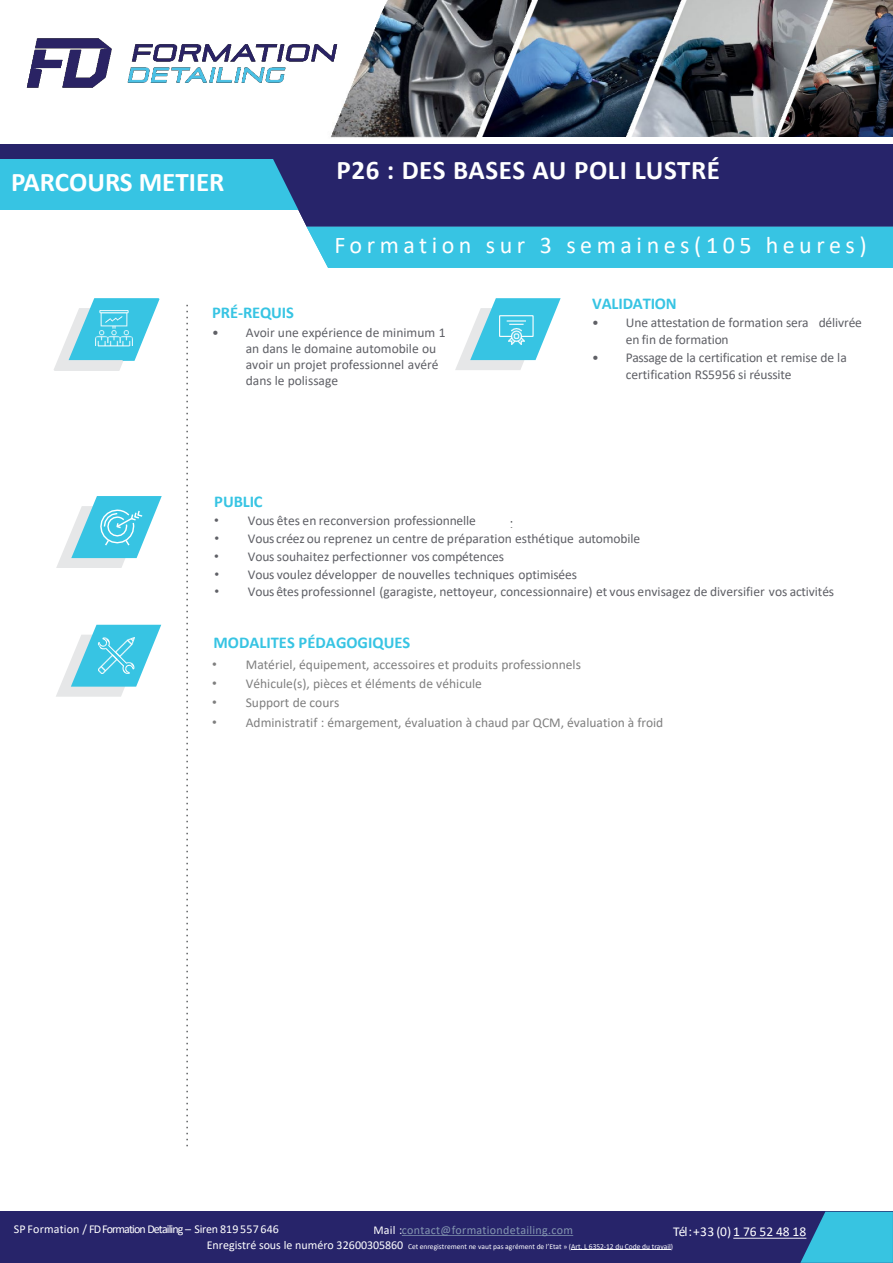
<style>
.page{position:relative;width:893px;height:1263px;background:#fff}
.page>*{position:absolute;margin:0;border:0;box-sizing:border-box;transform-origin:0 0}
.t1{font:700 27px "Calibri";letter-spacing:.01em;color:#fff}
.t2{font:24px "Calibri";letter-spacing:.19em;color:#fff}
.t3{font:700 16.5px "Calibri";letter-spacing:-.005em;color:#37c4e3}
.t4{font:13.5px/16.2px "Calibri";letter-spacing:-.005em;color:#5f6066}
.t5{font:13.5px "Calibri";color:#7f7f7f}
.t6{font:13.5px "Calibri";letter-spacing:.005em;color:#fff}
.t7{font:12px "Calibri";letter-spacing:-.025em;color:#fff}
.t8{font:12px "Calibri";letter-spacing:.025em;color:#8496b0}
.t9{font:7.5px "Calibri";color:#fff}
.s1{font-family:"Arial"}
.s2{font-size:12px}
.s3{color:#fff}
</style>
<div class="page">
<svg style="left:186px;top:305px;width:2px;height:842px"></svg>
<img style="left:833px;top:0;width:59px;height:137px">
<img style="left:686px;top:0;width:147px;height:137px">
<img style="left:537px;top:0;width:149px;height:137px">
<img style="left:363px;top:0;width:174px;height:138px">
<img style="left:26px;top:38px;width:337px;height:100px">
<svg style="left:54px;top:298px;width:106px;height:73px"></svg>
<div style="left:0;top:159px;width:535px;height:51px;background:#37c4e3"></div>
<div style="left:306px;top:226px;width:586px;height:42px;background:#37c4e3"></div>
<div style="left:273px;top:159px;width:619px;height:67px;background:#27246a"></div>
<div style="left:0;top:144px;width:892px;height:15px;background:#27246a"></div>
<svg style="left:56px;top:625px;width:105px;height:72px"></svg>
<svg style="left:455px;top:298px;width:105px;height:72px"></svg>
<hr style="left:506px;top:320px;width:20px;height:2px;background:#fff">
<svg style="left:56px;top:496px;width:106px;height:72px"></svg>
<div style="left:0;top:1212px;width:892px;height:51px;background:#27246a"></div>
<hr style="left:571px;top:1250px;width:99px;height:1px;background:#fff">
<svg style="left:402px;top:1235px;width:171px;height:1px"></svg>
<svg style="left:733px;top:1212px;width:159px;height:51px"></svg>
<h1 class="t1" style="left:11px;top:163px;width:215px">PARCOURS METIER</h1>
<h1 class="t1" style="left:336px;top:151px;width:385px">P26 : DES BASES AU POLI LUSTRÉ</h1>
<h2 class="t2" style="left:334px;top:228px;width:534px">Formation sur 3 semaines(105 heures)</h2>
<p class="t3" style="left:212px;top:301px;width:83px">PRÉ-REQUIS</p>
<p class="t4" style="left:246px;top:324px;width:201px;text-indent:-34px">• Avoir une expérience de minimum 1 an dans le domaine automobile ou avoir un projet professionnel avéré dans le polissage</p>
<p class="t3" style="left:592px;top:292px;width:86px">VALIDATION</p>
<p class="t4" style="left:625px;top:314px;width:238px;line-height:16.8px;text-indent:-34px">• Une attestation de formation sera délivrée en fin de formation</p>
<p class="t4" style="left:625px;top:349px;width:223px;line-height:16.6px;text-indent:-34px">• Passage de la certification et remise de la certification RS5956 si réussite</p>
<p class="t3" style="left:214px;top:490px;width:50px">PUBLIC</p>
<p class="t4" style="left:214px;top:513px;width:263px"><span class="s1">•</span> Vous êtes en reconversion professionnelle</p>
<p class="t4" style="left:214px;top:530px;width:427px"><span class="s1">•</span> Vous créez ou reprenez un centre de préparation esthétique automobile</p>
<p class="t4" style="left:214px;top:548px;width:291px"><span class="s1">•</span> Vous souhaitez perfectionner vos compétences</p>
<p class="t4" style="left:214px;top:566px;width:364px"><span class="s1">•</span> Vous voulez développer de nouvelles techniques optimisées</p>
<p class="t4" style="left:214px;top:583px;width:621px"><span class="s1">•</span> Vous êtes professionnel (garagiste, nettoyeur, concessionnaire) et vous envisagez de diversifier vos activités</p>
<p class="t3" style="left:213px;top:630px;width:198px">MODALITES PÉDAGOGIQUES</p>
<p class="t5" style="left:212px;top:655px;width:370px"><span class="s1">•</span> Matériel, équipement, accessoires et produits professionnels</p>
<p class="t5" style="left:212px;top:674px;width:271px"><span class="s1">•</span> Véhicule(s), pièces et éléments de véhicule</p>
<p class="t5" style="left:212px;top:694px;width:129px"><span class="s1">•</span> Support de cours</p>
<p class="t5" style="left:212px;top:713px;width:453px"><span class="s1">•</span> Administratif : émargement, évaluation à chaud par QCM, évaluation à froid</p>
<p class="t7" style="left:14px;top:1220px;width:266px">SP Formation / FD Formation Detailing – Siren 819557 646</p>
<p class="t9" style="left:207px;top:1241px;width:468px"><span class="s2">Enregistré sous le numéro 32600305860</span> Cet enregistrement ne vaut pas agrément de l’Etat » (Art. L 6352-12 du Code du travail)</p>
<p class="t8" style="left:373px;top:1221px;width:201px"><span class="s3">Mail :</span>contact@formationdetailing.com</p>
<p class="t6" style="left:673px;top:1222px;width:135px">Tél:+33 (0) 1 76 52 48 18</p>
</div>
